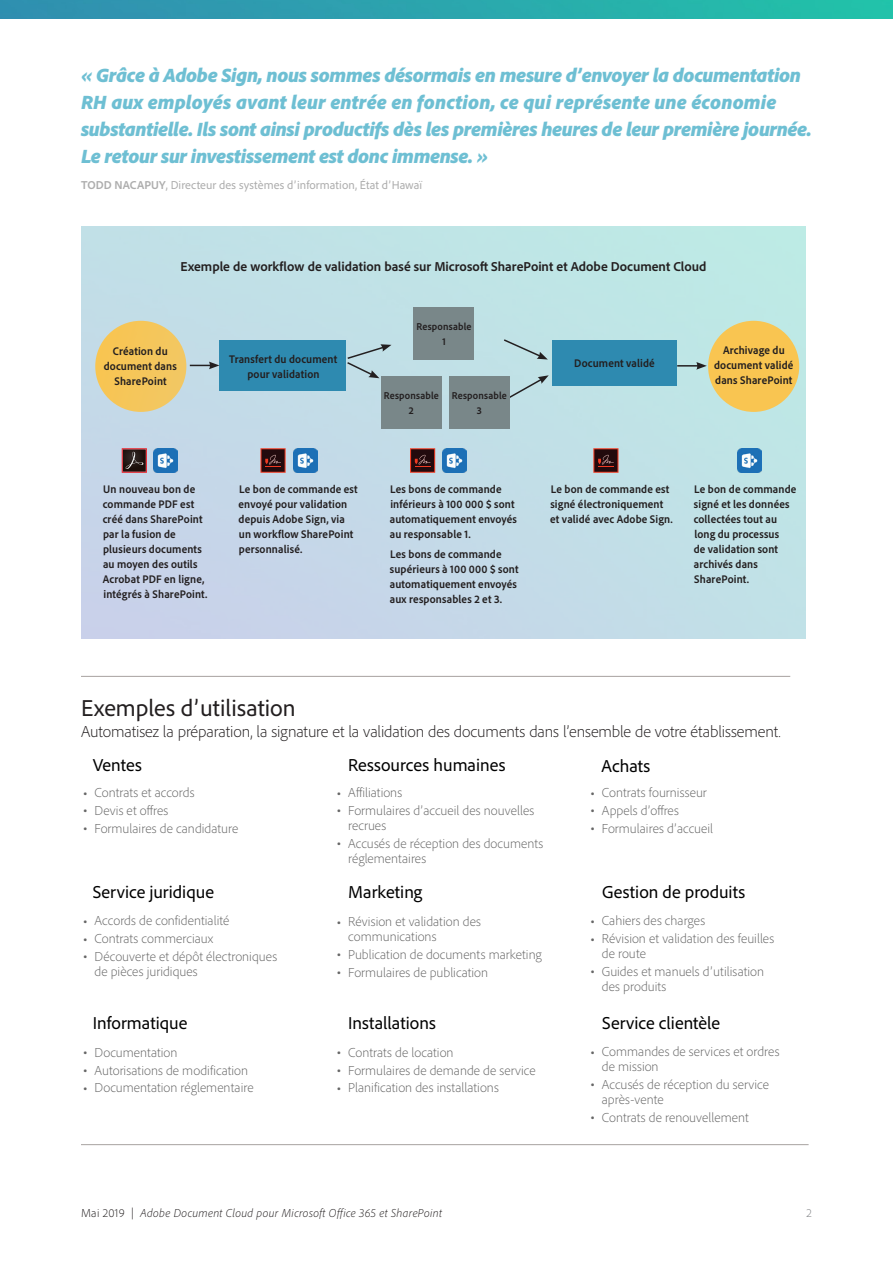
<style>
.page{position:relative;width:893px;height:1263px;background:#fff}
.page>*{position:absolute;margin:0;border:0;box-sizing:border-box;transform-origin:0 0}
.t1{font:24px "Adobe Clean";color:#231f20}
.t2{font:italic 900 20.25px/27px "Adobe Clean";letter-spacing:-.025em;color:#6ebfd3}
.t3{font:18px "Adobe Clean";color:#000}
.t4{font:300 16.5px "Adobe Clean";letter-spacing:-.005em;color:#231f20}
.t5{font:300 13.5px/15px "Adobe Clean";color:#666}
.t6{font:700 13.5px "Adobe Clean";color:#231f20}
.t7{font:italic 300 12px "Adobe Clean";letter-spacing:.03em;color:#231f20}
.t8{font:12px "Adobe Clean";letter-spacing:.005em;color:#adadad}
.t9{font:300 12px "Adobe Clean";color:#808285}
.t10{font:700 semi-condensed 11.7px/15px "Adobe Clean";letter-spacing:.015em;color:#231f20}
.t11{font:700 semi-condensed 10.5px/15px "Adobe Clean";letter-spacing:.015em;color:#231f20;text-align:center}
.s1{font-weight:700}
.s2{font-size:21px}
.s3{font-style:normal}
</style>
<div class="page">
<img style="left:0;top:0;width:893px;height:18px">
<hr style="left:81px;top:676px;width:709px;height:1px;background:#a7a2a0">
<hr style="left:81px;top:1144px;width:728px;height:1px;background:#a7a2a0">
<img style="left:81px;top:227px;width:725px;height:411px">
<div style="left:220px;top:340px;width:126px;height:51px;background:#2e8ab0"></div>
<div style="left:552px;top:340px;width:125px;height:45px;background:#2e8ab0"></div>
<div style="left:708px;top:321px;width:91px;height:91px;background:#f9c551;border-radius:50%"></div>
<div style="left:95px;top:321px;width:91px;height:91px;background:#f5c65a;border-radius:50%"></div>
<div style="left:413px;top:307px;width:60px;height:52px;background:#798789"></div>
<svg style="left:190px;top:362px;width:29px;height:7px"></svg>
<hr style="left:677px;top:365px;width:22px;height:2px;background:#231f20">
<svg style="left:696px;top:362px;width:11px;height:8px"></svg>
<svg style="left:503px;top:375px;width:46px;height:27px"></svg>
<svg style="left:346px;top:344px;width:45px;height:34px;background:#b0cad1"></svg>
<svg style="left:502px;top:338px;width:46px;height:21px"></svg>
<svg style="left:260px;top:448px;width:26px;height:25px"></svg>
<div style="left:449px;top:376px;width:60px;height:52px;background:#798789"></div>
<div style="left:381px;top:376px;width:60px;height:52px;background:#798789"></div>
<img style="left:737px;top:448px;width:24px;height:25px">
<img style="left:153px;top:448px;width:25px;height:25px">
<svg style="left:122px;top:448px;width:25px;height:25px"></svg>
<svg style="left:410px;top:448px;width:25px;height:25px"></svg>
<svg style="left:593px;top:448px;width:25px;height:25px"></svg>
<img style="left:293px;top:448px;width:25px;height:25px">
<img style="left:442px;top:448px;width:25px;height:25px">
<p class="t2" style="left:81px;top:61px;width:732px">« Grâce à Adobe Sign, nous sommes désormais en mesure d’envoyer la documentation RH aux employés avant leur entrée en fonction, ce qui représente une économie substantielle. Ils sont ainsi productifs dès les premières heures de leur première journée.<br>Le retour sur investissement est donc immense. »</p>
<p class="t8" style="left:81px;top:177px;width:343px"><span class="s1">TODD NACAPUY</span>, Directeur des systèmes d’information, État d’Hawaï</p>
<p class="t6" style="left:180px;top:257px;width:527px">Exemple de workflow de validation basé sur Microsoft SharePoint et Adobe Document Cloud</p>
<p class="t10" style="left:104px;top:343px;width:75px;text-align:center">Création du document dans<br>SharePoint</p>
<p class="t10" style="left:229px;top:351px;width:110px;text-align:center">Transfert du document pour validation</p>
<p class="t11" style="left:417px;top:318px;width:56px">Responsable<br>1</p>
<p class="t11" style="left:384px;top:387px;width:56px">Responsable<br>2</p>
<p class="t11" style="left:452px;top:387px;width:56px">Responsable<br>3</p>
<p class="t10" style="left:574px;top:355px;width:82px">Document validé</p>
<p class="t10" style="left:714px;top:342px;width:81px;text-align:center">Archivage du document validé dans SharePoint</p>
<p class="t10" style="left:103px;top:481px;width:106px">Un nouveau bon de commande PDF est créé dans SharePoint par la fusion de plusieurs documents au moyen des outils<br>Acrobat PDF en ligne, intégrés à SharePoint.</p>
<p class="t10" style="left:239px;top:481px;width:121px">Le bon de commande est envoyé pour validation depuis Adobe Sign, via un workflow SharePoint personnalisé.</p>
<p class="t10" style="left:390px;top:481px;width:129px">Les bons de commande inférieurs à 100 000 $ sont automatiquement envoyés au responsable 1.</p>
<p class="t10" style="left:390px;top:546px;width:130px">Les bons de commande supérieurs à 100 000 $ sont automatiquement envoyés aux responsables 2 et 3.</p>
<p class="t10" style="left:550px;top:481px;width:124px">Le bon de commande est signé électroniquement et validé avec Adobe Sign.</p>
<p class="t10" style="left:694px;top:481px;width:104px">Le bon de commande signé et les données collectées tout au long du processus<br>de validation sont archivés dans<br>SharePoint.</p>
<h1 class="t1" style="left:81px;top:693px;width:216px">Exemples d’utilisation</h1>
<p class="t4" style="left:81px;top:721px;width:701px">Automatisez la préparation, la signature et la validation des documents dans l’ensemble de votre établissement.</p>
<h3 class="t3" style="left:93px;top:754px;width:51px">Ventes</h3>
<h3 class="t3" style="left:348px;top:754px;width:159px">Ressources humaines</h3>
<h3 class="t3" style="left:601px;top:754px;width:50px">Achats</h3>
<p class="t5" style="left:83px;top:785px;width:114px"><span class="s2">•</span> Contrats et accords</p>
<p class="t5" style="left:83px;top:802px;width:87px"><span class="s2">•</span> Devis et offres</p>
<p class="t5" style="left:83px;top:820px;width:157px"><span class="s2">•</span> Formulaires de candidature</p>
<p class="t5" style="left:336px;top:785px;width:67px"><span class="s2">•</span> Affiliations</p>
<p class="t5" style="left:348px;top:802px;width:188px;text-indent:-12px"><span class="s2">•</span> Formulaires d’accueil des nouvelles recrues</p>
<p class="t5" style="left:348px;top:835px;width:197px;text-indent:-12px"><span class="s2">•</span> Accusés de réception des documents réglementaires</p>
<p class="t5" style="left:590px;top:785px;width:118px"><span class="s2">•</span> Contrats fournisseur</p>
<p class="t5" style="left:590px;top:802px;width:91px"><span class="s2">•</span> Appels d’offres</p>
<p class="t5" style="left:590px;top:820px;width:125px"><span class="s2">•</span> Formulaires d’accueil</p>
<h3 class="t3" style="left:93px;top:881px;width:123px">Service juridique</h3>
<h3 class="t3" style="left:348px;top:881px;width:76px">Marketing</h3>
<h3 class="t3" style="left:602px;top:881px;width:145px">Gestion de produits</h3>
<p class="t5" style="left:83px;top:913px;width:148px"><span class="s2">•</span> Accords de confidentialité</p>
<p class="t5" style="left:83px;top:931px;width:132px"><span class="s2">•</span> Contrats commerciaux</p>
<p class="t5" style="left:95px;top:948px;width:184px;text-indent:-12px"><span class="s2">•</span> Découverte et dépôt électroniques de pièces juridiques</p>
<p class="t5" style="left:348px;top:914px;width:134px;text-indent:-12px"><span class="s2">•</span> Révision et validation des communications</p>
<p class="t5" style="left:336px;top:946px;width:207px"><span class="s2">•</span> Publication de documents marketing</p>
<p class="t5" style="left:336px;top:964px;width:154px"><span class="s2">•</span> Formulaires de publication</p>
<p class="t5" style="left:590px;top:913px;width:117px"><span class="s2">•</span> Cahiers des charges</p>
<p class="t5" style="left:602px;top:931px;width:174px;text-indent:-12px"><span class="s2">•</span> Révision et validation des feuilles de route</p>
<p class="t5" style="left:602px;top:963px;width:164px;text-indent:-12px"><span class="s2">•</span> Guides et manuels d’utilisation des produits</p>
<h3 class="t3" style="left:93px;top:1011px;width:96px">Informatique</h3>
<h3 class="t3" style="left:348px;top:1011px;width:89px">Installations</h3>
<h3 class="t3" style="left:602px;top:1011px;width:120px">Service clientèle</h3>
<p class="t5" style="left:83px;top:1044px;width:96px"><span class="s2">•</span> Documentation</p>
<p class="t5" style="left:83px;top:1062px;width:167px"><span class="s2">•</span> Autorisations de modification</p>
<p class="t5" style="left:83px;top:1080px;width:173px"><span class="s2">•</span> Documentation réglementaire</p>
<p class="t5" style="left:336px;top:1044px;width:119px"><span class="s2">•</span> Contrats de location</p>
<p class="t5" style="left:336px;top:1062px;width:201px"><span class="s2">•</span> Formulaires de demande de service</p>
<p class="t5" style="left:336px;top:1080px;width:164px"><span class="s2">•</span> Planification des installations</p>
<p class="t5" style="left:602px;top:1044px;width:179px;text-indent:-12px"><span class="s2">•</span> Commandes de services et ordres de mission</p>
<p class="t5" style="left:602px;top:1077px;width:169px;text-indent:-12px"><span class="s2">•</span> Accusés de réception du service après-vente</p>
<p class="t5" style="left:590px;top:1109px;width:160px"><span class="s2">•</span> Contrats de renouvellement</p>
<p class="t7" style="left:81px;top:1205px;width:362px"><span class="s3">Mai 2019 |</span> Adobe Document Cloud pour Microsoft Office 365 et SharePoint</p>
<p class="t9" style="left:807px;top:1205px;width:7px">2</p>
</div>
